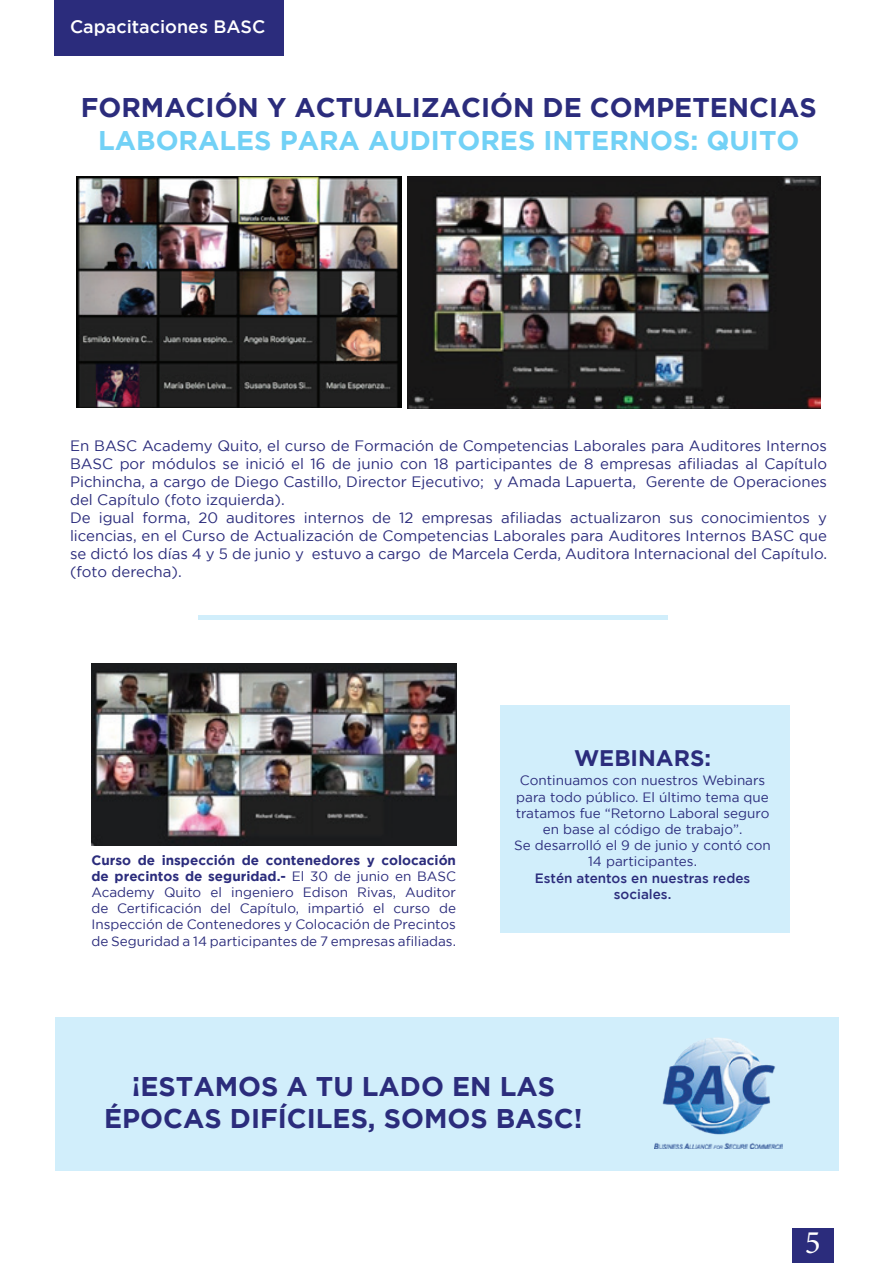
<style>
.page{position:relative;width:893px;height:1263px;background:#fff}
.page>*{position:absolute;margin:0;border:0;box-sizing:border-box;transform-origin:0 0}
.t1{font:33px "Minion Pro";color:#fff}
.t2{font:700 27px/32.4px "Gotham";color:#2b2c7c;text-align:center}
.t3{font:700 27px "Gotham";color:#72d1f6}
.t4{font:700 22.5px "Gotham";color:#2b2c7c}
.t5{font:500 18px "Gotham";color:#fff}
.t6{font:15px/18px "Gotham";color:#2b2c7c}
.t7{font:13.5px/16.2px "Gotham";color:#2b2c7c;text-align:justify}
.t8{font:500 13.5px/16.2px "Gotham";color:#2b2c7c;text-align:center}
.s1{font-weight:700}
</style>
<div class="page">
<div style="left:792px;top:1229px;width:41px;height:34px;background:#2b2c7c"></div>
<div style="left:56px;top:1017px;width:783px;height:153px;background:#d1eefb"></div>
<img style="left:654px;top:1037px;width:128px;height:111px">
<div style="left:500px;top:705px;width:290px;height:227px;background:#d1eefb"></div>
<div style="left:54px;top:0;width:229px;height:55px;background:#2b2c7c"></div>
<div style="left:198px;top:615px;width:470px;height:5px;background:#d1eefb"></div>
<img style="left:76px;top:177px;width:326px;height:231px">
<img style="left:408px;top:177px;width:412px;height:232px">
<img style="left:91px;top:663px;width:365px;height:182px">
<p class="t5" style="left:70px;top:17px;width:197px">Capacitaciones BASC</p>
<h2 class="t2" style="left:81px;top:91px;width:738px">FORMACIÓN Y ACTUALIZACIÓN DE COMPETENCIAS</h2>
<h2 class="t3" style="left:98px;top:124px;width:703px">LABORALES PARA AUDITORES INTERNOS: QUITO</h2>
<p class="t6" style="left:70px;top:436px;width:758px">En BASC Academy Quito, el curso de Formación de Competencias Laborales para Auditores Internos BASC por módulos se inició el 16 de junio con 18 participantes de 8 empresas afiliadas al Capítulo Pichincha, a cargo de Diego Castillo, Director Ejecutivo; y Amada Lapuerta, Gerente de Operaciones del Capítulo (foto izquierda).<br>De igual forma, 20 auditores internos de 12 empresas afiliadas actualizaron sus conocimientos y licencias, en el Curso de Actualización de Competencias Laborales para Auditores Internos BASC que se dictó los días 4 y 5 de junio y estuvo a cargo de Marcela Cerda, Auditora Internacional del Capítulo. (foto derecha).</p>
<p class="t7" style="left:91px;top:851px;width:366px"><span class="s1">Curso de inspección de contenedores y colocación de precintos de seguridad.-</span> El 30 de junio en BASC Academy Quito el ingeniero Edison Rivas, Auditor de Certificación del Capítulo, impartió el curso de Inspección de Contenedores y Colocación de Precintos de Seguridad a 14 participantes de 7 empresas afiliadas.</p>
<h3 class="t4" style="left:574px;top:745px;width:139px">WEBINARS:</h3>
<p class="t7" style="left:514px;top:772px;width:258px;text-align:center">Continuamos con nuestros Webinars para todo público. El último tema que tratamos fue “Retorno Laboral seguro en base al código de trabajo”.<br>Se desarrolló el 9 de junio y contó con<br>14 participantes.</p>
<p class="t8" style="left:535px;top:869px;width:217px">Estén atentos en nuestras redes sociales.</p>
<h2 class="t2" style="left:104px;top:1069px;width:480px">¡ESTAMOS A TU LADO EN LAS<br>ÉPOCAS DIFÍCILES, SOMOS BASC!</h2>
<h1 class="t1" style="left:805px;top:1220px;width:17px">5</h1>
</div>
